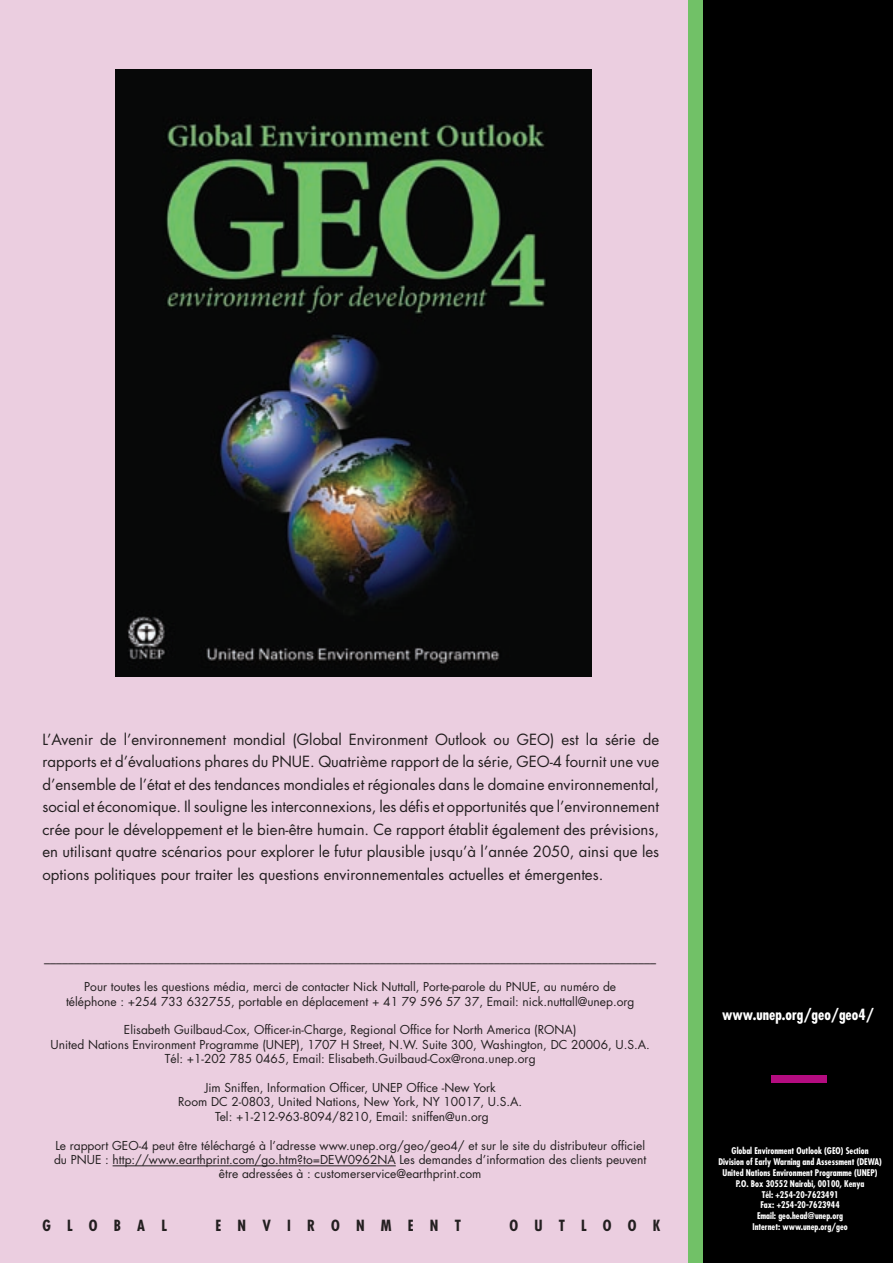
<style>
.page{position:relative;width:893px;height:1263px;background:#ebcee0}
.page>*{position:absolute;margin:0;border:0;box-sizing:border-box;transform-origin:0 0}
.t1{font:15px/22.5px "Futura";color:#231f20;text-align:justify}
.t2{font:700 condensed 15px "Futura";color:#231f20}
.t3{font:700 condensed 15px "Futura";color:#fff}
.t4{font:12px/14.4px "Futura";color:#231f20;text-align:center}
.t5{font:700 condensed 9px/10.8px "Futura";color:#fff;text-align:center}
</style>
<div class="page">
<div style="left:699px;top:0;width:194px;height:1263px;background:#000"></div>
<div style="left:689px;top:0;width:14px;height:1263px;background:#71c167"></div>
<div style="left:771px;top:1075px;width:56px;height:8px;background:#b40c80"></div>
<hr style="left:113px;top:1165px;width:283px;height:1px;background:#231f20">
<img style="left:115px;top:70px;width:476px;height:607px">
<p class="t1" style="left:43px;top:727px;width:618px">L’Avenir de l’environnement mondial (Global Environment Outlook ou GEO) est la série de rapports et d’évaluations phares du PNUE. Quatrième rapport de la série, GEO-4 fournit une vue d’ensemble de l’état et des tendances mondiales et régionales dans le domaine environnemental, social et économique. Il souligne les interconnexions, les défis et opportunités que l’environnement crée pour le développement et le bien-être humain. Ce rapport établit également des prévisions, en utilisant quatre scénarios pour explorer le futur plausible jusqu’à l’année 2050, ainsi que les options politiques pour traiter les questions environnementales actuelles et émergentes.</p>
<p class="t4" style="left:44px;top:951px;width:613px">______________________________________________________________________________________________________</p>
<p class="t4" style="left:66px;top:979px;width:570px">Pour toutes les questions média, merci de contacter Nick Nuttall, Porte-parole du PNUE, au numéro de téléphone : +254 733 632755, portable en déplacement + 41 79 596 57 37, Email: nick.nuttall@unep.org</p>
<p class="t4" style="left:51px;top:1023px;width:601px">Elisabeth Guilbaud-Cox, Officer-in-Charge, Regional Office for North America (RONA)<br>United Nations Environment Programme (UNEP), 1707 H Street, N.W. Suite 300, Washington, DC 20006, U.S.A.<br>Tél: +1-202 785 0465, Email: Elisabeth.Guilbaud-Cox@rona.unep.org</p>
<p class="t4" style="left:178px;top:1080px;width:346px">Jim Sniffen, Information Officer, UNEP Office -New York<br>Room DC 2-0803, United Nations, New York, NY 10017, U.S.A.<br>Tel: +1-212-963-8094/8210, Email: sniffen@un.org</p>
<p class="t4" style="left:54px;top:1138px;width:594px">Le rapport GEO-4 peut être téléchargé à l’adresse www.unep.org/geo/geo4/ et sur le site du distributeur officiel du PNUE : http://www.earthprint.com/go.htm?to=DEW0962NA Les demandes d’information des clients peuvent être adressées à : customerservice@earthprint.com</p>
<p class="t2" style="left:43px;top:1216px;width:126px">G L O B A L</p>
<p class="t2" style="left:215px;top:1216px;width:247px">E N V I R O N M E N T</p>
<p class="t2" style="left:509px;top:1216px;width:152px">O U T L O O K</p>
<p class="t3" style="left:722px;top:1004px;width:153px">www.unep.org/geo/geo4/</p>
<p class="t5" style="left:718px;top:1145px;width:165px">Global Environment Outlook (GEO) Section Division of Early Warning and Assessment (DEWA)<br>United Nations Environment Programme (UNEP)<br>P.O. Box 30552 Nairobi, 00100, Kenya<br>Tél: +254-20-7623491<br>Fax: +254-20-7623944<br>Email: geo.head@unep.org<br>Internet: www.unep.org/geo</p>
</div>
